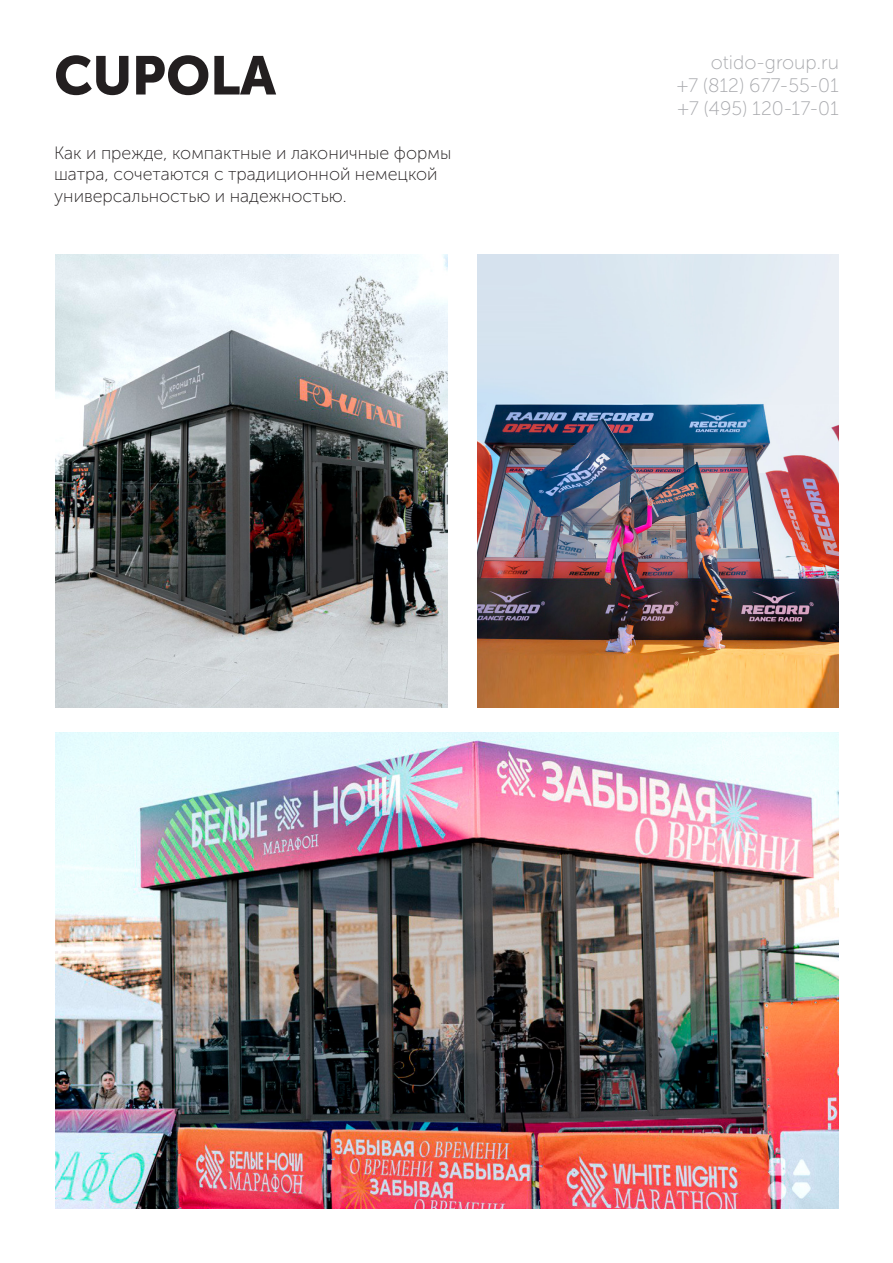
<style>
.page{position:relative;width:893px;height:1263px;background:#fff}
.page>*{position:absolute;margin:0;border:0;box-sizing:border-box;transform-origin:0 0}
.t1{font:54px "Museo Sans Cyrl 900";color:#231f20}
.t2{font:19.5px/23.4px "Museo Sans Cyrl 100";color:#a8a9ad;text-align:right}
.t3{font:17.85px/21.5px "Museo Sans Cyrl 100";color:#231f20}
</style>
<div class="page">
<img style="left:478px;top:255px;width:361px;height:452px">
<img style="left:55px;top:255px;width:392px;height:452px">
<img style="left:55px;top:733px;width:784px;height:476px">
<p class="t1" style="left:54px;top:45px;width:223px">CUPOLA</p>
<p class="t2" style="left:677px;top:50px;width:163px">otido-group.ru<br>+7 (812) 677-55-01</p>
<p class="t2" style="left:678px;top:97px;width:163px">+7 (495) 120-17-01</p>
<p class="t3" style="left:54px;top:142px;width:399px">Как и прежде, компактные и лаконичные формы шатра, сочетаются с традиционной немецкой универсальностью и надежностью.</p>
</div>
